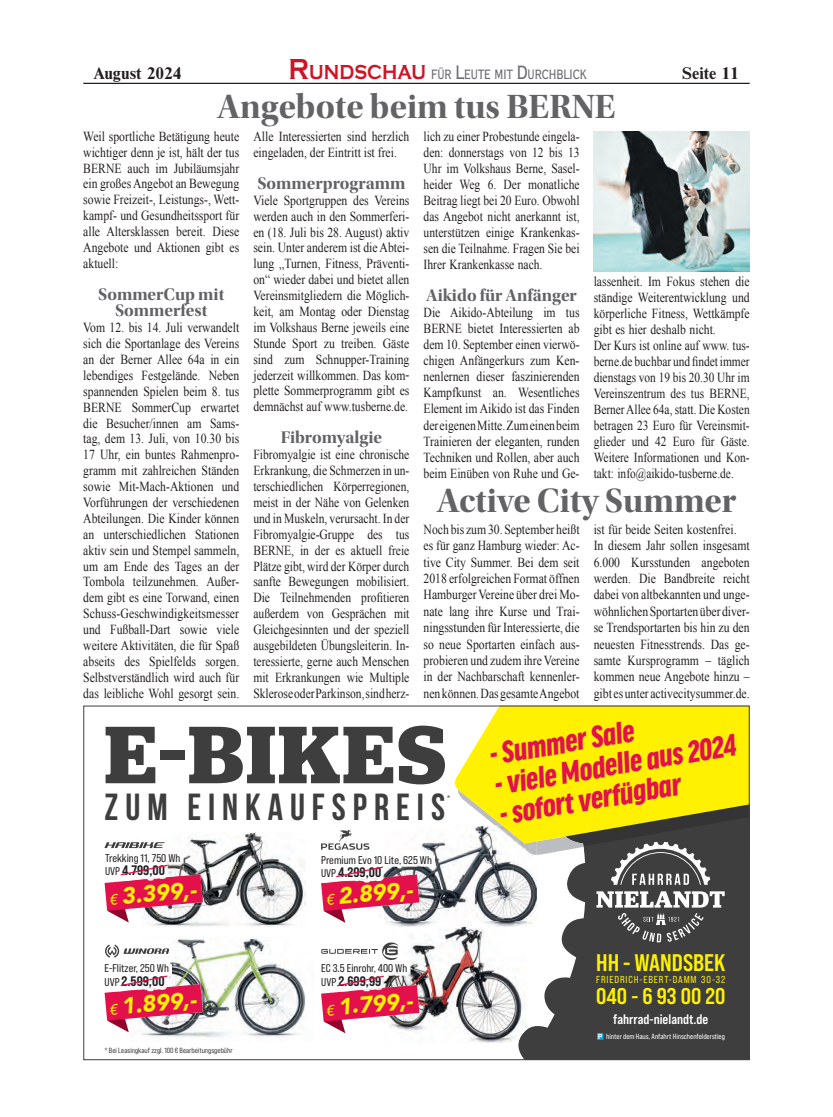
<style>
.page{position:relative;width:833px;height:1117px;background:#fff}
.page>*{position:absolute;margin:0;border:0;box-sizing:border-box;transform-origin:0 0}
.t1{font:700 84.88px "Jubilat";letter-spacing:.02em;color:#3e3e3f}
.t2{font:700 37.5px "Bebas Neue";letter-spacing:.185em;color:#3e3e3f}
.t3{font:35px "Utopia Std Bold Disp";color:#636366}
.t4{font:italic 900 condensed 32.88px "Good Headline Pro";color:#e2114c}
.t5{font:24px "Bebas Neue Pro Sm E Bd";color:#fff101}
.t6{font:italic 900 23px "Avenir";color:#fff101}
.t7{font:22.75px "Bebas Neue Pro Sm E Bd";color:#fff101}
.t8{font:17.5px/16.2px "Utopia Std Bold Disp";color:#636366;text-align:center}
.t9{font:700 17.5px "Nimbus Rom D";color:#231f20}
.t10{font:500 14px "Copperplate Con";color:#6c6d70;scale:.85 1}
.t11{font:13.75px/15.9px "Times New Roman";color:#231f20;text-align:justify;scale:.85 1}
.t12{font:13.75px/15.9px "Times New Roman";color:#231f20;text-align:justify;scale:.84 1}
.t13{font:13.75px "Bebas Neue Pro Sm E Eb";color:#231f20}
.t14{font:13.75px "Bebas Neue Pro Sm E Bd";color:#fff}
.t15{font:11.25px "Bebas Neue Pro Sm E Rg";color:#231f20}
.t16{font:10.12px "Bebas Neue Pro Sm E Rg";letter-spacing:.09em;color:#fff101}
.t17{font:8.75px "Bebas Neue Pro Sm E Rg";color:#3e3e3f}
.t18{font:7.5px "Bebas Neue Pro Sm E Rg";color:#3e3e3f}
.t19{font:7.5px "Bebas Neue Pro Sm E Rg";color:#fff}
.s1{font-family:"Copperplate";font-weight:700;font-size:30px;color:#cd1527}
.s2{font-family:"Copperplate";font-weight:700;font-size:21px;color:#cd1527}
.s3{font-size:20px}
.s4{font-family:"Bebas Neue Pro Sm E Rg";font-size:11.25px}
.s5{font-weight:500;font-size:14.75px}
</style>
<div class="page">
<hr style="left:83px;top:83px;width:666px;height:1px;background:#231f20">
<div style="left:83px;top:705px;width:666px;height:354px;background:#3e3e3f"></div>
<svg style="left:85px;top:707px;width:500px;height:350px;fill:#fff"></svg>
<img style="left:130px;top:936px;width:183px;height:105px">
<img style="left:537px;top:843px;width:47px;height:11px">
<svg style="left:454px;top:707px;width:293px;height:136px;fill:#fff101"></svg>
<svg style="left:611px;top:841px;width:99px;height:43px"></svg>
<svg style="left:596px;top:891px;width:128px;height:51px"></svg>
<svg style="left:597px;top:1032px;width:6px;height:7px"></svg>
<svg style="left:598px;top:1033px;width:4px;height:5px"></svg>
<img style="left:378px;top:922px;width:148px;height:120px">
<img style="left:379px;top:825px;width:158px;height:101px">
<img style="left:457px;top:825px;width:80px;height:29px">
<img style="left:502px;top:825px;width:35px;height:18px">
<img style="left:379px;top:921px;width:147px;height:5px">
<img style="left:137px;top:832px;width:169px;height:94px">
<img style="left:102px;top:849px;width:81px;height:31px">
<svg style="left:104px;top:842px;width:61px;height:5px"></svg>
<img style="left:318px;top:960px;width:60px;height:31px">
<img style="left:378px;top:960px;width:32px;height:14px">
<svg style="left:321px;top:942px;width:78px;height:17px"></svg>
<svg style="left:105px;top:863px;width:98px;height:59px"></svg>
<svg style="left:321px;top:829px;width:48px;height:20px"></svg>
<img style="left:318px;top:851px;width:117px;height:31px">
<svg style="left:321px;top:865px;width:98px;height:57px"></svg>
<svg style="left:321px;top:974px;width:98px;height:58px"></svg>
<svg style="left:105px;top:944px;width:64px;height:13px"></svg>
<img style="left:101px;top:960px;width:71px;height:31px">
<svg style="left:105px;top:974px;width:98px;height:58px"></svg>
<img style="left:594px;top:131px;width:155px;height:140px">
<p class="t9" style="left:94px;top:61px;width:89px">August 2024</p>
<p class="t10" style="left:289px;top:67px;width:352px"><span class="s1">R</span><span class="s2">UNDSCHAU</span> FÜR <span class="s3">L</span>EUTE MIT <span class="s3">D</span>URCHBLICK</p>
<p class="t9" style="left:682px;top:61px;width:58px">Seite 11</p>
<h3 class="t3" style="left:217px;top:87px;width:400px">Angebote beim tus BERNE</h3>
<p class="t11" style="left:83px;top:128px;width:185px">Weil sportliche Betätigung heute wichtiger denn je ist, hält der tus BERNE auch im Jubiläumsjahr ein großes Angebot an Bewegung sowie Freizeit-, Leistungs-, Wett&shy;kampf- und Gesundheitssport für alle Altersklassen bereit. Diese Angebote und Aktionen gibt es aktuell:</p>
<p class="t8" style="left:98px;top:286px;width:128px">SommerCup mit<br>Sommerfest</p>
<p class="t11" style="left:83px;top:319px;width:185px">Vom 12. bis 14. Juli verwandelt sich die Sportanlage des Vereins an der Berner Allee 64a in ein lebendiges Festgelände. Neben spannenden Spielen beim 8. tus BERNE SommerCup erwartet die Besucher/innen am Sams&shy;tag, dem 13. Juli, von 10.30 bis 17 Uhr, ein buntes Rahmenpro&shy;gramm mit zahlreichen Ständen sowie Mit-Mach-Aktionen und Vorführungen der verschiedenen Abteilungen. Die Kinder können an unterschiedlichen Stationen aktiv sein und Stempel sammeln, um am Ende des Tages an der Tombola teilzunehmen. Außer&shy;dem gibt es eine Torwand, einen Schuss-Geschwindigkeitsmesser und Fußball-Dart sowie viele weitere Aktivitäten, die für Spaß abseits des Spielfelds sorgen.<br>Selbstverständlich wird auch für das leibliche Wohl gesorgt sein.</p>
<p class="t11" style="left:253px;top:128px;width:185px">Alle Interessierten sind herzlich eingeladen, der Eintritt ist frei.</p>
<p class="t8" style="left:257px;top:175px;width:149px">Sommerprogramm</p>
<p class="t11" style="left:253px;top:192px;width:185px">Viele Sportgruppen des Vereins werden auch in den Sommerferi&shy;en (18. Juli bis 28. August) aktiv sein. Unter anderem ist die Abtei&shy;lung „Turnen, Fitness, Präventi&shy;on“ wieder dabei und bietet allen Vereinsmitgliedern die Möglich&shy;keit, am Montag oder Dienstag im Volkshaus Berne jeweils eine Stunde Sport zu treiben. Gäste sind zum Schnupper-Training jederzeit willkommen. Das kom&shy;plette Sommerprogramm gibt es demnächst auf www.tusberne.de.</p>
<p class="t8" style="left:281px;top:429px;width:103px">Fibromyalgie</p>
<p class="t12" style="left:253px;top:446px;width:187px">Fibromyalgie ist eine chronische Erkrankung, die Schmerzen in un&shy;terschiedlichen Körperregionen, meist in der Nähe von Gelenken und in Muskeln, verursacht. In der Fibromyalgie-Gruppe des tus BERNE, in der es aktuell freie Plätze gibt, wird der Körper durch sanfte Bewegungen mobilisiert.<br>Die Teilnehmenden profitieren außerdem von Gesprächen mit Gleichgesinnten und der speziell ausgebildeten Übungsleiterin. In&shy;teressierte, gerne auch Menschen mit Erkrankungen wie Multiple Sklerose oder Parkinson, sind herz-</p>
<p class="t12" style="left:423px;top:128px;width:187px">lich zu einer Probestunde eingela&shy;den: donnerstags von 12 bis 13<br>Uhr im Volkshaus Berne, Sasel&shy;heider Weg 6. Der monatliche Beitrag liegt bei 20 Euro. Obwohl das Angebot nicht anerkannt ist, unterstützen einige Krankenkas&shy;sen die Teilnahme. Fragen Sie bei Ihrer Krankenkasse nach.</p>
<p class="t8" style="left:426px;top:287px;width:152px">Aikido für Anfänger</p>
<p class="t11" style="left:423px;top:304px;width:185px">Die Aikido-Abteilung im tus BERNE bietet Interessierten ab dem 10. September einen vierwö&shy;chigen Anfängerkurs zum Ken&shy;nenlernen dieser faszinierenden Kampfkunst an. Wesentliches Element im Aikido ist das Finden der eigenen Mitte. Zum einen beim Trainieren der eleganten, runden Techniken und Rollen, aber auch beim Einüben von Ruhe und Ge-</p>
<p class="t11" style="left:594px;top:273px;width:185px;text-align:left">lassenheit. Im Fokus stehen die ständige Weiterentwicklung und körperliche Fitness, Wettkämpfe gibt es hier deshalb nicht.<br>Der Kurs ist online auf www. tus&shy;berne.de buchbar und findet immer dienstags von 19 bis 20.30 Uhr im<br>Vereinszentrum des tus BERNE,<br>Berner Allee 64a, statt. Die Kosten betragen 23 Euro für Vereinsmit&shy;glieder und 42 Euro für Gäste.<br>Weitere Informationen und Kon&shy;takt: info@aikido-tusberne.de.</p>
<h3 class="t3" style="left:437px;top:480px;width:301px">Active City Summer</h3>
<p class="t11" style="left:423px;top:520px;width:185px;line-height:16.4px">Noch bis zum 30. September heißt es für ganz Hamburg wieder: Ac&shy;tive City Summer. Bei dem seit 2018 erfolgreichen Format öffnen Hamburger Vereine über drei Mo&shy;nate lang ihre Kurse und Trai&shy;ningsstunden für Interessierte, die so neue Sportarten einfach aus&shy;probieren und zudem ihre Vereine in der Nachbarschaft kennenler&shy;nen können. Das gesamte Angebot</p>
<p class="t11" style="left:593px;top:520px;width:185px;line-height:16.4px;text-align:left">ist für beide Seiten kostenfrei.<br>In diesem Jahr sollen insgesamt<br>6.000 Kursstunden angeboten werden. Die Bandbreite reicht dabei von altbekannten und unge&shy;wöhnlichen Sportarten über diver&shy;se Trendsportarten bis hin zu den neuesten Fitnesstrends. Das ge&shy;samte Kursprogramm – täglich kommen neue Angebote hinzu – gibt es unter activecitysummer.de.</p>
<h1 class="t1" style="left:105px;top:699px;width:344px">E-BIKES</h1>
<h2 class="t2" style="left:105px;top:785px;width:342px">ZUM EINKAUFSPREIS</h2>
<p class="t17" style="left:447px;top:793px;width:5px">*</p>
<p class="t15" style="left:105px;top:851px;width:77px">Trekking 11, 750 Wh</p>
<p class="t13" style="left:105px;top:862px;width:62px"><span class="s4">UVP</span> 4.799,00</p>
<p class="t15" style="left:321px;top:852px;width:112px">Premium Evo 10 Lite, 625 Wh</p>
<p class="t13" style="left:321px;top:864px;width:62px"><span class="s4">UVP</span> 4.299,00</p>
<h3 class="t6" style="left:108px;top:877px;width:89px;rotate:-5deg"><span class="s5">€</span> 3.399,-</h3>
<h3 class="t6" style="left:324px;top:878px;width:89px;rotate:-5deg"><span class="s5">€</span> 2.899,-</h3>
<p class="t15" style="left:105px;top:961px;width:66px">E-Flitzer, 250 Wh</p>
<p class="t13" style="left:105px;top:972px;width:62px"><span class="s4">UVP</span> 2.599,00</p>
<p class="t15" style="left:321px;top:961px;width:87px">EC 3.5 Einrohr, 400 Wh</p>
<p class="t13" style="left:321px;top:972px;width:62px"><span class="s4">UVP</span> 2.699,99</p>
<h3 class="t6" style="left:108px;top:987px;width:89px;rotate:-5deg"><span class="s5">€</span> 1.899,-</h3>
<h3 class="t6" style="left:324px;top:988px;width:89px;rotate:-5deg"><span class="s5">€</span> 1.799,-</h3>
<p class="t18" style="left:104px;top:1045px;width:130px">* Bei Leasingkauf zzgl. 100 € Bearbeitungsgebühr</p>
<h3 class="t4" style="left:487px;top:739px;width:148px;rotate:-10deg">- Summer Sale</h3>
<h3 class="t4" style="left:492px;top:770px;width:246px;rotate:-10deg">- viele Modelle aus 2024</h3>
<h3 class="t4" style="left:497px;top:799px;width:185px;rotate:-10deg">- sofort verfügbar</h3>
<h3 class="t5" style="left:596px;top:947px;width:131px">HH - WANDSBEK</h3>
<p class="t16" style="left:596px;top:973px;width:131px">FRIEDRICH-EBERT-DAMM 30-32</p>
<h3 class="t7" style="left:596px;top:981px;width:131px">040 - 6 93 00 20</h3>
<p class="t14" style="left:613px;top:1010px;width:97px">fahrrad-nielandt.de</p>
<p class="t19" style="left:606px;top:1031px;width:120px">hinter dem Haus, Anfahrt Hinschenfelderstieg</p>
</div>
